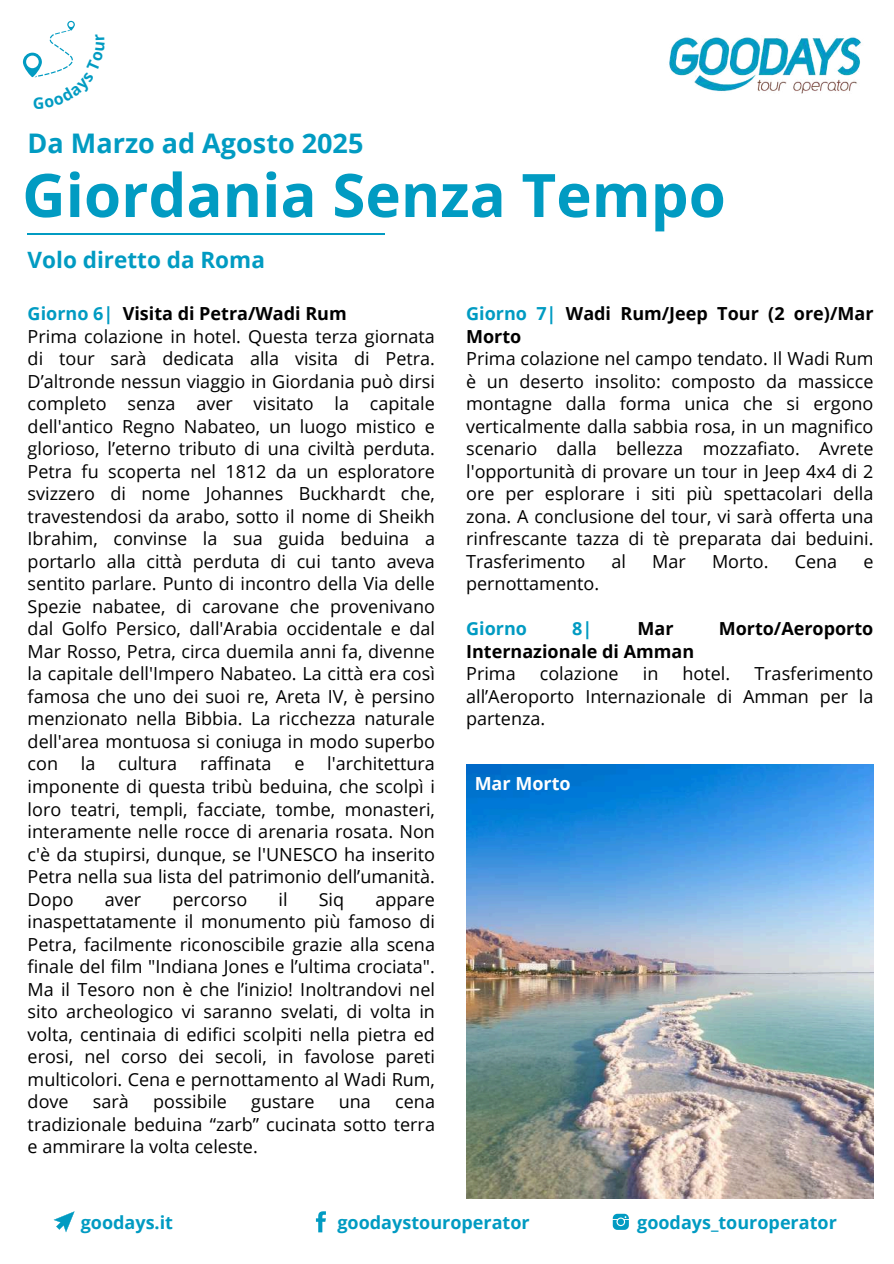
<style>
.page{position:relative;width:894px;height:1264px;background:#fff}
.page>*{position:absolute;margin:0;border:0;box-sizing:border-box;transform-origin:0 0}
.t1{font:700 60px "Open Sans";color:#019bc2}
.t2{font:700 27px "Open Sans";color:#019bc2}
.t3{font:700 22.5px "Open Sans";color:#019bc2}
.t4{font:18px/22.5px "Open Sans";color:#000;text-align:justify}
.t5{font:700 18px/22.5px "Open Sans";color:#000}
.t6{font:700 18px "Open Sans";color:#019bc2}
.t7{font:700 18px "Open Sans";color:#fff}
.s1{font-weight:700;color:#019bc2}
.s2{font-weight:700}
.s3{color:#019bc2}
</style>
<div class="page">
<svg style="left:53px;top:1211px;width:22px;height:21px"></svg>
<svg style="left:316px;top:1211px;width:10px;height:21px"></svg>
<svg style="left:612px;top:1213px;width:16px;height:16px"></svg>
<img style="left:669px;top:37px;width:192px;height:57px">
<hr style="left:28px;top:233px;width:356px;height:2px;background:#019bc2">
<img style="left:466px;top:764px;width:407px;height:434px">
<svg style="left:23px;top:21px;width:52px;height:57px"></svg>
<h2 class="t2" style="left:28px;top:124px;width:337px">Da Marzo ad Agosto 2025</h2>
<h1 class="t1" style="left:22px;top:153px;width:705px">Giordania Senza Tempo</h1>
<p class="t3" style="left:28px;top:244px;width:239px">Volo diretto da Roma</p>
<p class="t4" style="left:28px;top:302px;width:409px;text-align:left"><span class="s1">Giorno 6|</span> <span class="s2">Visita di Petra/Wadi Rum<br></span>Prima colazione in hotel. Questa terza giornata di tour sarà dedicata alla visita di Petra.<br>D’altronde nessun viaggio in Giordania può dirsi completo senza aver visitato la capitale dell'antico Regno Nabateo, un luogo mistico e glorioso, l’eterno tributo di una civiltà perduta.<br>Petra fu scoperta nel 1812 da un esploratore svizzero di nome Johannes Buckhardt che, travestendosi da arabo, sotto il nome di Sheikh Ibrahim, convinse la sua guida beduina a portarlo alla città perduta di cui tanto aveva sentito parlare. Punto di incontro della Via delle Spezie nabatee, di carovane che provenivano dal Golfo Persico, dall'Arabia occidentale e dal Mar Rosso, Petra, circa duemila anni fa, divenne la capitale dell'Impero Nabateo. La città era così famosa che uno dei suoi re, Areta IV, è persino menzionato nella Bibbia. La ricchezza naturale dell'area montuosa si coniuga in modo superbo con</p>
<p class="t4" style="left:81px;top:752px;width:16px">la</p>
<p class="t4" style="left:118px;top:752px;width:60px">cultura</p>
<p class="t4" style="left:200px;top:752px;width:73px">raffinata</p>
<p class="t4" style="left:294px;top:752px;width:12px">e</p>
<p class="t4" style="left:28px;top:752px;width:409px;text-indent:299px">l'architettura imponente di questa tribù beduina, che scolpì i loro teatri, templi, facciate, tombe, monasteri, interamente nelle rocce di arenaria rosata. Non c'è da stupirsi, dunque, se l'UNESCO ha inserito Petra nella sua lista del patrimonio dell’umanità.<br>Dopo</p>
<p class="t4" style="left:105px;top:887px;width:38px">aver</p>
<p class="t4" style="left:172px;top:887px;width:76px">percorso</p>
<p class="t4" style="left:278px;top:887px;width:11px">il</p>
<p class="t4" style="left:319px;top:887px;width:27px">Siq</p>
<p class="t4" style="left:28px;top:887px;width:409px;text-indent:348px">appare inaspettatamente il monumento più famoso di Petra, facilmente riconoscibile grazie alla scena finale del film "Indiana Jones e l’ultima crociata".<br>Ma il Tesoro non è che l’inizio! Inoltrandovi nel sito archeologico vi saranno svelati, di volta in volta, centinaia di edifici scolpiti nella pietra ed erosi, nel corso dei secoli, in favolose pareti multicolori. Cena e pernottamento al Wadi Rum, dove</p>
<p class="t4" style="left:93px;top:1089px;width:37px">sarà</p>
<p class="t4" style="left:153px;top:1089px;width:75px">possibile</p>
<p class="t4" style="left:251px;top:1089px;width:65px">gustare</p>
<p class="t4" style="left:339px;top:1089px;width:34px">una</p>
<p class="t4" style="left:28px;top:1089px;width:409px;text-indent:367px">cena tradizionale beduina “zarb” cucinata sotto terra e ammirare la volta celeste.</p>
<p class="t5" style="left:466px;top:302px;width:408px"><span class="s3">Giorno 7|</span> Wadi Rum/Jeep Tour (2 ore)/Mar<br>Morto</p>
<p class="t4" style="left:466px;top:347px;width:409px">Prima colazione nel campo tendato. Il Wadi Rum è un deserto insolito: composto da massicce montagne dalla forma unica che si ergono verticalmente dalla sabbia rosa, in un magnifico scenario dalla bellezza mozzafiato. Avrete l'opportunità di provare un tour in Jeep 4x4 di 2 ore per esplorare i siti più spettacolari della zona. A conclusione del tour, vi sarà offerta una rinfrescante tazza di tè preparata dai beduini.<br>Trasferimento</p>
<p class="t4" style="left:611px;top:549px;width:16px">al</p>
<p class="t4" style="left:652px;top:549px;width:35px">Mar</p>
<p class="t4" style="left:711px;top:549px;width:58px">Morto.</p>
<p class="t4" style="left:794px;top:549px;width:44px">Cena</p>
<p class="t4" style="left:863px;top:549px;width:12px">e</p>
<p class="t4" style="left:466px;top:572px;width:134px">pernottamento.</p>
<p class="t6" style="left:466px;top:616px;width:62px">Giorno</p>
<p class="t6" style="left:572px;top:616px;width:22px">8|</p>
<p class="t5" style="left:637px;top:617px;width:38px">Mar</p>
<p class="t5" style="left:718px;top:617px;width:156px">Morto/Aeroporto</p>
<p class="t5" style="left:466px;top:639px;width:229px">Internazionale di Amman</p>
<p class="t4" style="left:466px;top:662px;width:51px">Prima</p>
<p class="t4" style="left:539px;top:662px;width:80px">colazione</p>
<p class="t4" style="left:642px;top:662px;width:17px">in</p>
<p class="t4" style="left:682px;top:662px;width:49px">hotel.</p>
<p class="t4" style="left:466px;top:662px;width:409px;text-indent:288px">Trasferimento all’Aeroporto Internazionale di Amman per la partenza.</p>
<p class="t7" style="left:474px;top:770px;width:97px">Mar Morto</p>
<p class="t6" style="left:81px;top:1209px;width:94px">goodays.it</p>
<p class="t6" style="left:337px;top:1209px;width:194px">goodaystouroperator</p>
<p class="t6" style="left:637px;top:1209px;width:201px">goodays_touroperator</p>
</div>
